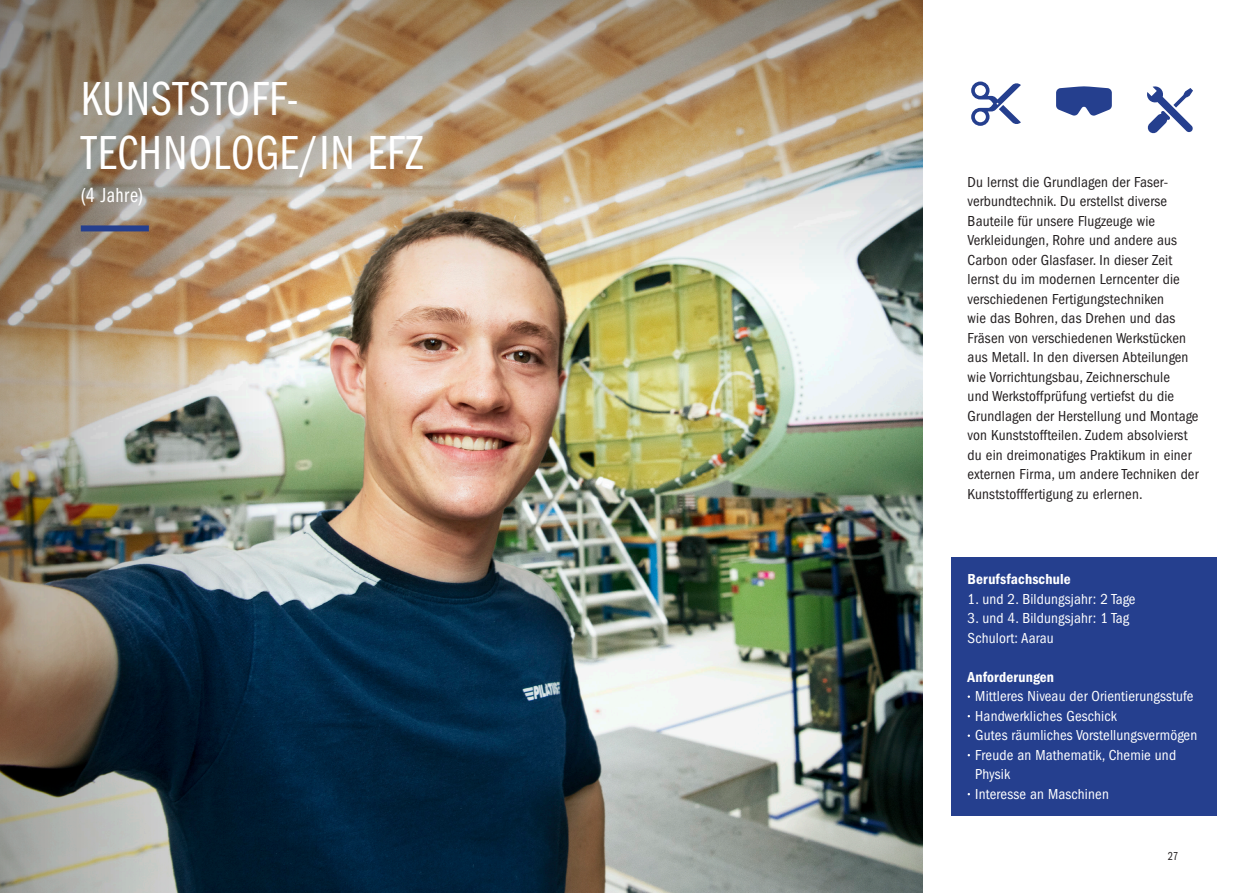
<style>
.page{position:relative;width:1259px;height:893px;background:#fff}
.page>*{position:absolute;margin:0;border:0;box-sizing:border-box;transform-origin:0 0}
.t1{font:49.5px/54px "ITC Franklin Gothic Std Bk Cp";letter-spacing:.02em;color:#fff}
.t2{font:21px "ITC Franklin Gothic Std Bk Cp";letter-spacing:.025em;color:#fff}
.t3{font:condensed 15px/19.5px "ITC Franklin Gothic Std";letter-spacing:.01em;color:#231f20}
.t4{font:condensed 15px/19.5px "ITC Franklin Gothic Std";letter-spacing:.01em;color:#fff}
.t5{font:15px "ITC Franklin Gothic Std Dm Cd";letter-spacing:.01em;color:#fff}
.t6{font:12px "ITC Franklin Gothic Std Bk Cp";color:#231f20}
</style>
<div class="page">
<img style="left:290px;top:287px;width:633px;height:606px">
<img style="left:290px;top:0;width:633px;height:287px">
<img style="left:0;top:0;width:290px;height:893px">
<div style="left:950px;top:557px;width:266px;height:259px;background:#253f8e"></div>
<div style="left:81px;top:225px;width:68px;height:6px;background:#253f8e"></div>
<svg style="left:971px;top:82px;width:50px;height:44px"></svg>
<svg style="left:1056px;top:86px;width:55px;height:30px;background:#4c61a2"></svg>
<svg style="left:1147px;top:86px;width:46px;height:48px"></svg>
<h1 class="t1" style="left:81px;top:73px;width:344px">KUNSTSTOFF-<br>TECHNOLOGE/IN EFZ</h1>
<h2 class="t2" style="left:81px;top:184px;width:64px">(4 Jahre)</h2>
<p class="t3" style="left:967px;top:172px;width:232px">Du lernst die Grundlagen der Faser&shy;verbundtechnik. Du erstellst diverse Bauteile für unsere Flugzeuge wie Verkleidungen, Rohre und andere aus Carbon oder Glasfaser. In dieser Zeit lernst du im modernen Lerncenter die verschiedenen Fertigungstechniken<br>wie das Bohren, das Drehen und das Fräsen von verschiedenen Werkstücken aus Metall. In den diversen Abteilungen wie Vorrichtungsbau, Zeichnerschule<br>und Werkstoffprüfung vertiefst du die Grundlagen der Herstellung und Montage von Kunststoffteilen. Zudem absolvierst du ein dreimonatiges Praktikum in einer externen Firma, um andere Techniken der Kunststofffertigung zu erlernen.</p>
<p class="t5" style="left:967px;top:571px;width:105px">Berufsfachschule</p>
<p class="t4" style="left:967px;top:589px;width:169px">1. und 2. Bildungsjahr: 2 Tage</p>
<p class="t4" style="left:967px;top:609px;width:163px">3. und 4. Bildungsjahr: 1 Tag<br>Schulort: Aarau</p>
<p class="t5" style="left:967px;top:668px;width:88px">Anforderungen</p>
<p class="t4" style="left:975px;top:687px;width:223px">Mittleres Niveau der Orientierungsstufe<br>Handwerkliches Geschick<br>Gutes räumliches Vorstellungsvermögen<br>Freude an Mathematik, Chemie und<br>Physik<br>Interesse an Maschinen</p>
<p class="t6" style="left:1168px;top:849px;width:12px">27</p>
</div>
